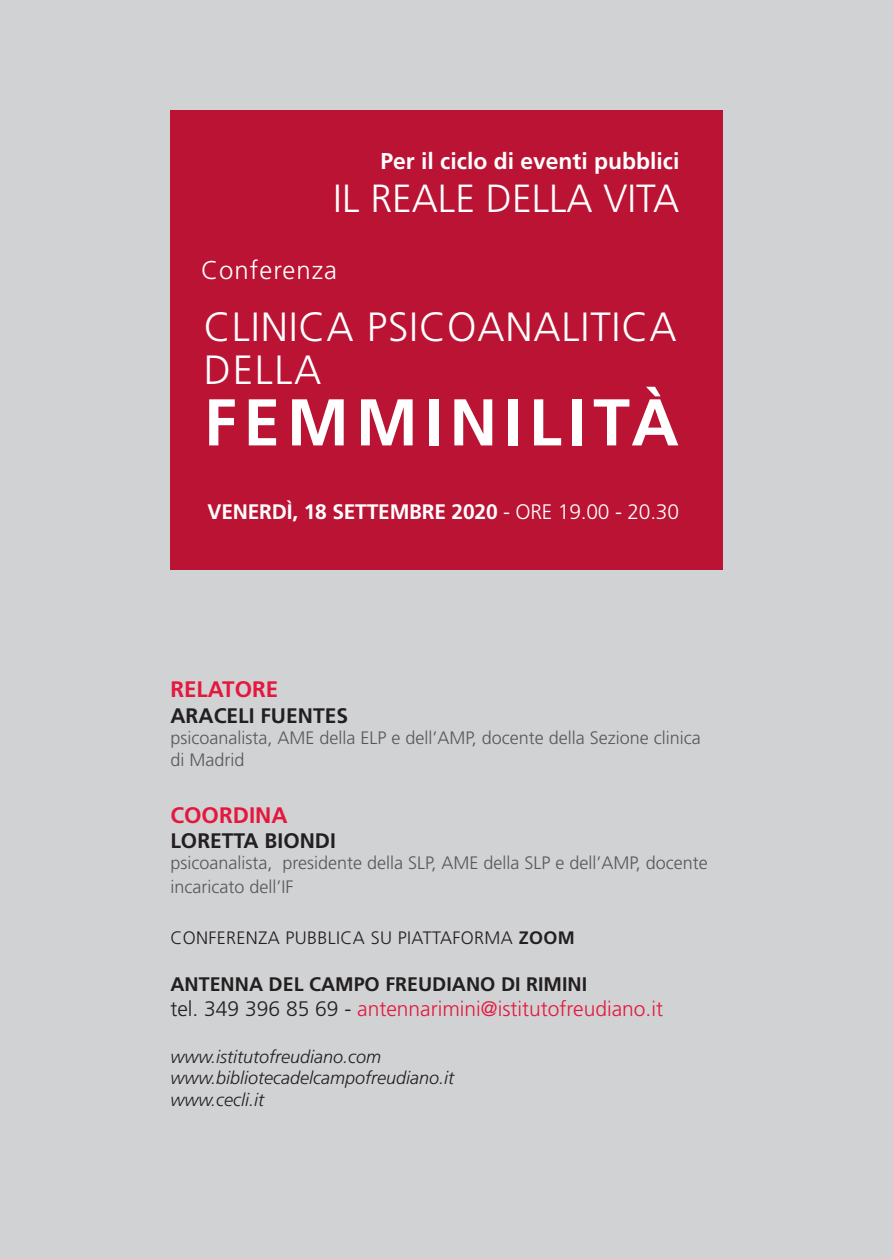
<style>
.page{position:relative;width:893px;height:1259px;background:#d1d2d4}
.page>*{position:absolute;margin:0;border:0;box-sizing:border-box;transform-origin:0 0}
.t1{font:700 66px "Frutiger LT Std";letter-spacing:.1em;color:#fff}
.t2{font:300 40.8px/42.9px "Frutiger LT Std";letter-spacing:.02em;color:#fff}
.t3{font:300 39.3px "Frutiger LT Std";color:#fff}
.t4{font:300 25.8px "Frutiger LT Std";letter-spacing:.04em;color:#fff}
.t5{font:700 22.8px "Frutiger LT Std";color:#fff}
.t6{font:700 22.5px "Frutiger LT Std";color:#e4183e}
.t7{font:300 21px "Frutiger LT Std";color:#e4183e}
.t8{font:700 21px "Frutiger LT Std";letter-spacing:-.01em;color:#fff}
.t9{font:700 21px "Frutiger LT Std";color:#231f20}
.t10{font:700 19.5px "Frutiger LT Std";color:#231f20}
.t11{font:300 18px/21.6px "Frutiger LT Std";color:#57585a}
.t12{font:italic 300 18px/21.6px "Frutiger LT Std";color:#231f20}
.t13{font:300 18px "Frutiger LT Std";letter-spacing:.02em;color:#231f20}
.s1{font-weight:300}
.s2{font-weight:700}
.s3{color:#231f20}
</style>
<div class="page">
<div style="left:170px;top:110px;width:553px;height:459px;background:#ba1333"></div>
<p class="t5" style="left:380px;top:148px;width:300px">Per il ciclo di eventi pubblici</p>
<h3 class="t3" style="left:333px;top:176px;width:348px">IL REALE DELLA VITA</h3>
<h3 class="t4" style="left:201px;top:255px;width:137px">Conferenza</h3>
<h2 class="t2" style="left:204px;top:306px;width:474px">CLINICA PSICOANALITICA<br>DELLA</h2>
<h1 class="t1" style="left:204px;top:384px;width:477px">FEMMINILITÀ</h1>
<p class="t8" style="left:208px;top:499px;width:473px">VENERDÌ, 18 SETTEMBRE 2020 <span class="s1">- ORE 19.00 - 20.30</span></p>
<p class="t6" style="left:170px;top:676px;width:109px">RELATORE</p>
<p class="t9" style="left:170px;top:703px;width:179px">ARACELI FUENTES</p>
<p class="t11" style="left:170px;top:727px;width:532px">psicoanalista, AME della ELP e dell’AMP, docente della Sezione clinica di Madrid</p>
<p class="t6" style="left:170px;top:801px;width:119px">COORDINA</p>
<p class="t9" style="left:170px;top:828px;width:167px">LORETTA BIONDI</p>
<p class="t11" style="left:170px;top:851px;width:539px;line-height:23.7px">psicoanalista, presidente della SLP, AME della SLP e dell’AMP, docente incaricato dell’IF</p>
<p class="t13" style="left:170px;top:927px;width:406px">CONFERENZA PUBBLICA SU PIATTAFORMA <span class="s2">ZOOM</span></p>
<p class="t10" style="left:170px;top:972px;width:418px">ANTENNA DEL CAMPO FREUDIANO DI RIMINI</p>
<p class="t7" style="left:170px;top:996px;width:494px"><span class="s3">tel. 349 396 85 69 -</span> antennarimini@istitutofreudiano.it</p>
<p class="t12" style="left:170px;top:1046px;width:285px">www.istitutofreudiano.com www.bibliotecadelcampofreudiano.it www.cecli.it</p>
</div>
